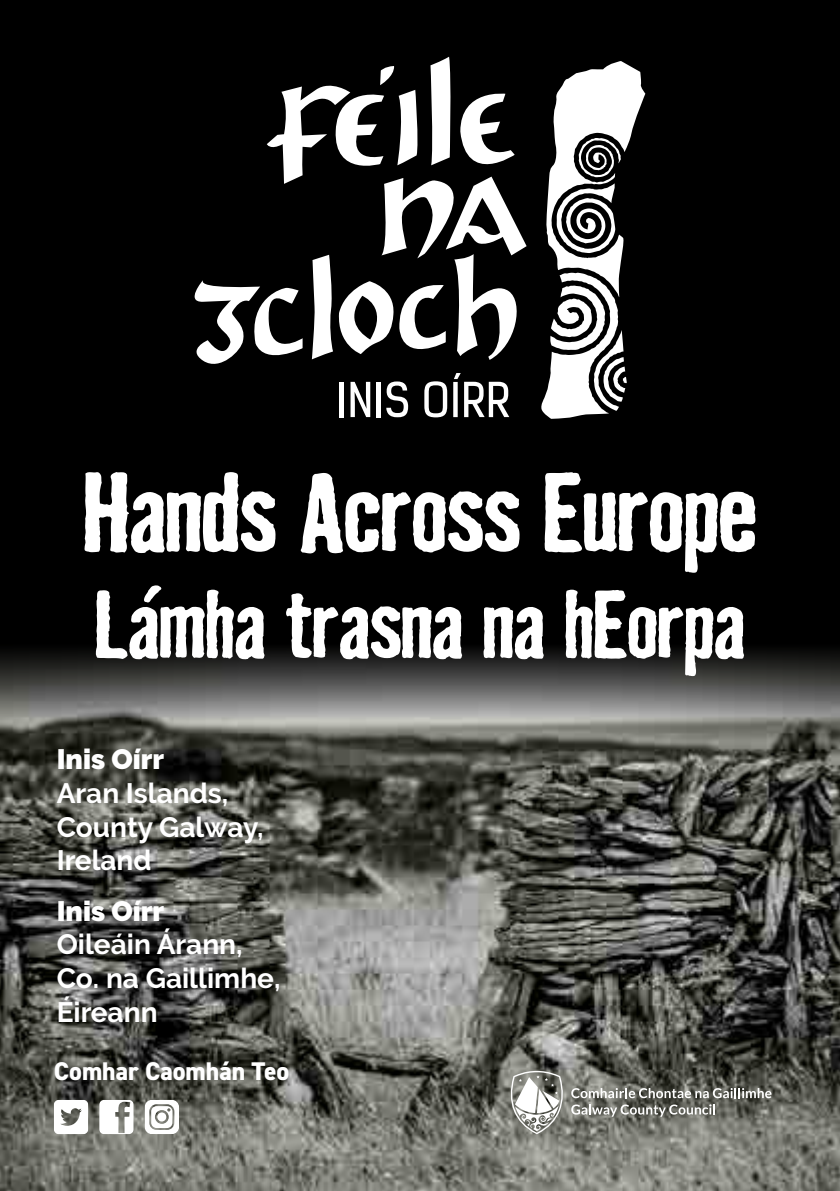
<style>
.page{position:relative;width:840px;height:1191px;background:#fff}
.page>*{position:absolute;margin:0;border:0;box-sizing:border-box;transform-origin:0 0}
.t1{font:700 103.4px "Badhouse";letter-spacing:-.05em;color:#fff}
.t2{font:700 88.6px "Badhouse";letter-spacing:-.05em;color:#fff}
.t3{font:700 28px/33.6px "Raleway";color:#fff}
.t4{font:900 28px "Raleway";color:#fff}
.t5{font:800 25.6px "DIN2014";color:#fff}
</style>
<div class="page">
<div style="left:0;top:0;width:839px;height:1191px;background:#000"></div>
<img style="left:0;top:649px;width:839px;height:542px">
<svg style="left:541px;top:61px;width:104px;height:358px"></svg>
<svg style="left:194px;top:57px;width:332px;height:360px"></svg>
<svg style="left:54px;top:1099px;width:34px;height:35px"></svg>
<svg style="left:99px;top:1099px;width:35px;height:35px"></svg>
<svg style="left:144px;top:1099px;width:35px;height:35px"></svg>
<div style="left:157px;top:1112px;width:9px;height:9px;background:#fff;border-radius:50%"></div>
<svg style="left:510px;top:1070px;width:53px;height:64px;background:#a9a9a4"></svg>
<svg style="left:571px;top:1088px;width:200px;height:10px;background:#979893"></svg>
<svg style="left:571px;top:1104px;width:143px;height:12px;background:#8f908a"></svg>
<h1 class="t1" style="left:81px;top:439px;width:679px">Hands Across Europe</h1>
<h2 class="t2" style="left:93px;top:561px;width:655px">Lámha trasna na hEorpa</h2>
<p class="t4" style="left:57px;top:743px;width:109px">Inis Oírr</p>
<p class="t3" style="left:57px;top:776px;width:208px">Aran Islands,<br>County Galway,<br>Ireland</p>
<p class="t4" style="left:57px;top:894px;width:109px">Inis Oírr</p>
<p class="t3" style="left:57px;top:927px;width:225px">Oileáin Árann,<br>Co. na Gaillimhe,<br>Éireann</p>
<p class="t5" style="left:54px;top:1054px;width:237px">Comhar Caomhán Teo</p>
</div>
